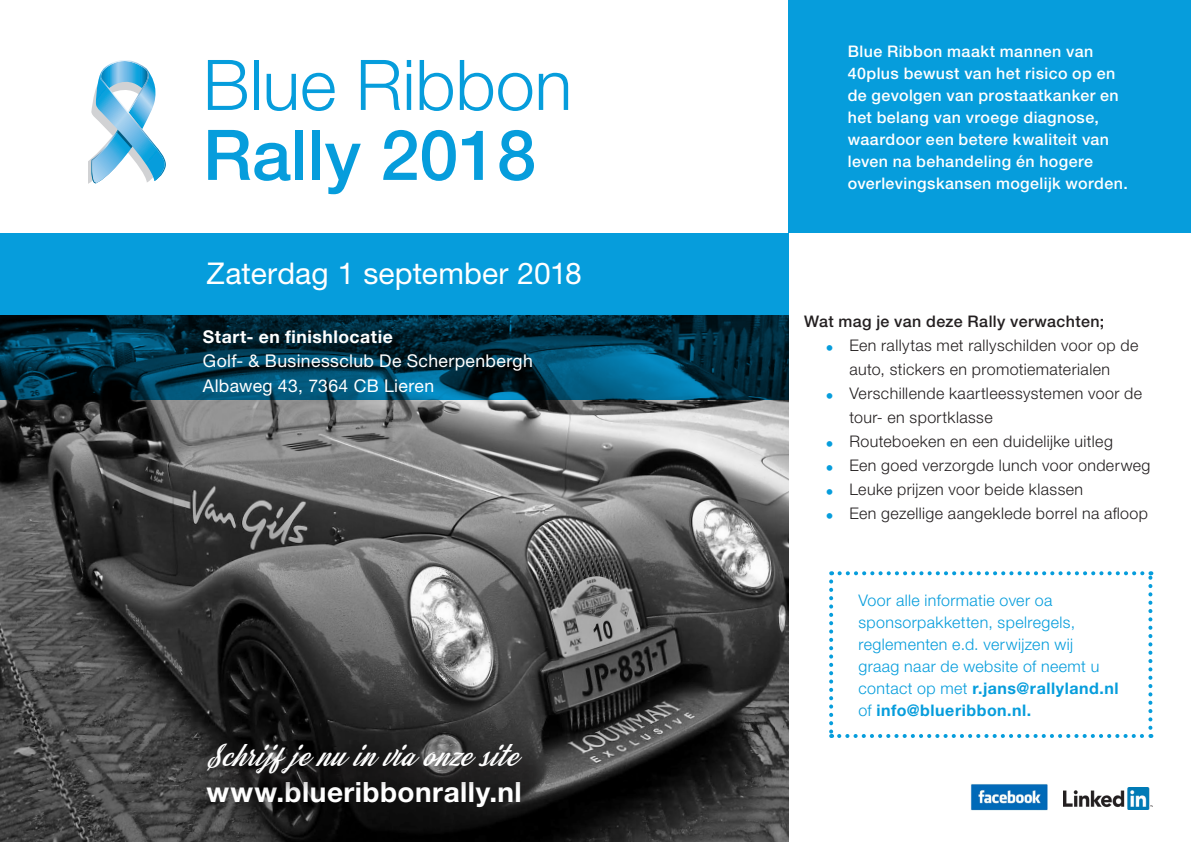
<style>
.page{position:relative;width:1191px;height:842px;background:#fff}
.page>*{position:absolute;margin:0;border:0;box-sizing:border-box;transform-origin:0 0}
.t1{font:300 70px/70px "Helvetica Neue LT Std";color:#069ddc}
.t2{font:30px "Jasmine And Greentea";letter-spacing:.01em;color:#fff}
.t3{font:30px "Helvetica Neue LT Std";letter-spacing:.005em;color:#fff}
.t4{font:700 28px "Helvetica Neue LT Std";letter-spacing:.015em;color:#fff}
.t5{font:17.6px/24.6px "Helvetica Neue LT Std";letter-spacing:.02em;color:#fff}
.t6{font:300 16px/24px "Helvetica Neue LT Std";letter-spacing:.025em;color:#231f20}
.V2_Point{font:500 16px/22px "Helvetica Neue LT Std";letter-spacing:.025em;color:#fff}
.V2_Point-2{font:300 16px/22px "Helvetica Neue LT Std";letter-spacing:.025em;color:#069ddc}
.t7{font:500 16px "Helvetica Neue LT Std";letter-spacing:.025em;color:#231f20}
.s1{font-weight:500}
.s2{font-weight:700}
</style>
<div class="page">
<img style="left:0;top:399px;width:788px;height:443px">
<svg style="left:0;top:233px;width:788px;height:166px;background:#036993"></svg>
<div style="left:788px;top:0;width:403px;height:233px;background:#069ddc"></div>
<div style="left:211px;top:748px;width:335px;height:50px;background:#231f20;opacity:.75"></div>
<svg style="left:89px;top:60px;width:77px;height:124px"></svg>
<img style="left:1063px;top:788px;width:90px;height:21px">
<img style="left:970px;top:784px;width:77px;height:26px">
<svg style="left:829px;top:581px;width:4px;height:157px"></svg>
<svg style="left:839px;top:734px;width:312px;height:4px"></svg>
<svg style="left:1148px;top:571px;width:4px;height:157px"></svg>
<svg style="left:831px;top:571px;width:311px;height:4px"></svg>
<p class="t1" style="left:203px;top:49px;width:371px">Blue Ribbon<br><span class="s1">Rally 2018</span></p>
<p class="t3" style="left:206px;top:255px;width:377px">Zaterdag 1 september 2018</p>
<p class="t5" style="left:203px;top:324px;width:331px"><span class="s2">Start- en finishlocatie<br></span>Golf- &amp; Businessclub De Scherpenbergh</p>
<p class="t5" style="left:203px;top:373px;width:233px">Albaweg 43, 7364 CB Lieren</p>
<p class="t2" style="left:208px;top:737px;width:316px">Schrijf je nu in via onze site</p>
<p class="t4" style="left:206px;top:775px;width:317px">www.blueribbonrally.nl</p>
<p class="V2_Point" style="left:847px;top:41px;width:281px">Blue Ribbon maakt mannen van<br>40plus bewust van het risico op en de gevolgen van prostaatkanker en het belang van vroege diagnose, waardoor een betere kwaliteit van leven na behandeling én hogere overlevingskansen mogelijk worden.</p>
<p class="t7" style="left:804px;top:312px;width:302px">Wat mag je van deze Rally verwachten;</p>
<p class="t6" style="left:849px;top:333px;width:290px">Een rallytas met rallyschilden voor op de auto, stickers en promotiematerialen</p>
<p class="t6" style="left:849px;top:381px;width:294px">Verschillende kaartleessystemen voor de tour- en sportklasse</p>
<p class="t6" style="left:849px;top:429px;width:265px">Routeboeken en een duidelijke uitleg</p>
<p class="t6" style="left:849px;top:453px;width:302px">Een goed verzorgde lunch voor onderweg</p>
<p class="t6" style="left:849px;top:477px;width:235px">Leuke prijzen voor beide klassen</p>
<p class="t6" style="left:849px;top:501px;width:300px">Een gezellige aangeklede borrel na afloop</p>
<p class="V2_Point-2" style="left:858px;top:588px;width:262px">Voor alle informatie over oa sponsorpakketten, spelregels, reglementen e.d. verwijzen wij<br>graag naar de website of neemt u contact op met <span class="s2">r.jans@rallyland.nl </span>of <span class="s2">info@blueribbon.nl.</span></p>
</div>
